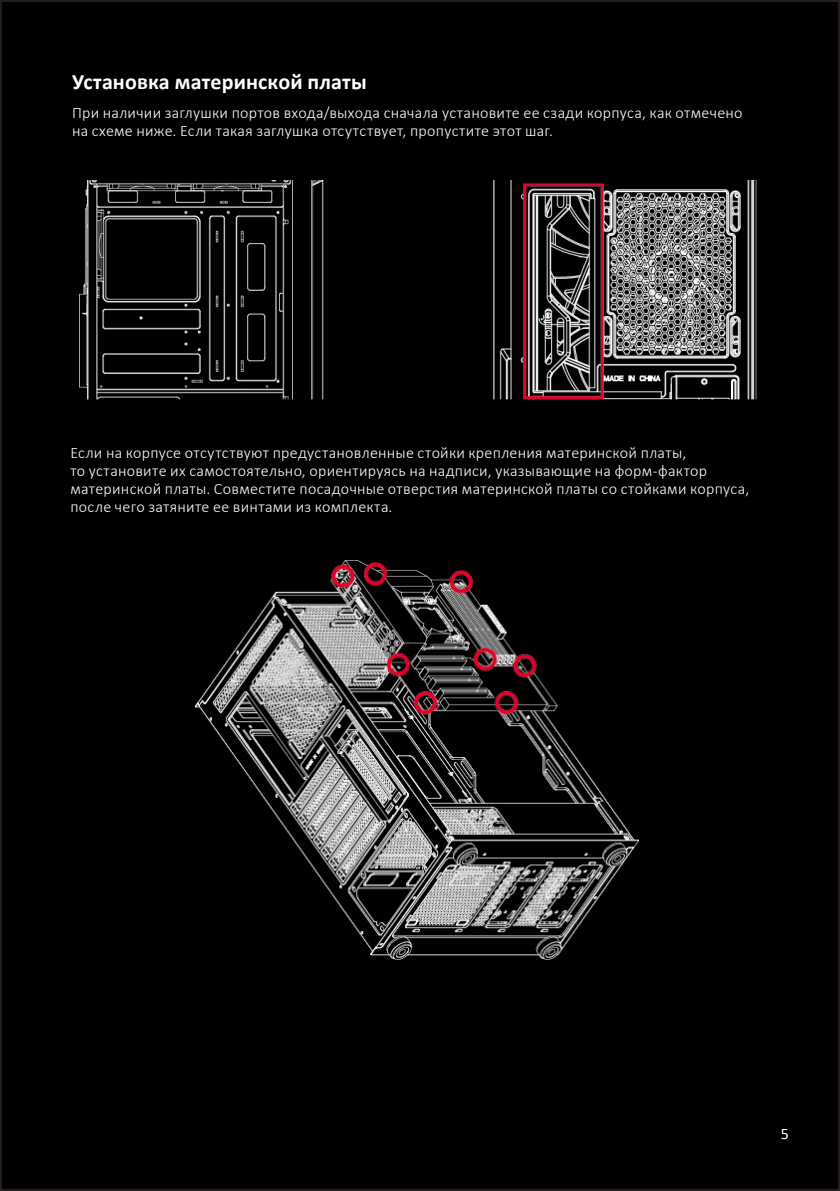
<style>
.page{position:relative;width:840px;height:1191px;background:#fff}
.page>*{position:absolute;margin:0;border:0;box-sizing:border-box;transform-origin:0 0}
.Заголовок_11{font:700 22px "Calibri";letter-spacing:.005em;color:#fff}
.t1{font:300 16px/18px "Calibri";letter-spacing:.02em;color:#fff}
.t2{font:16px "Calibri";color:#fff}
</style>
<div class="page">
<div style="left:1px;top:1px;width:837px;height:1189px;background:#000"></div>
<img style="left:79px;top:180px;width:678px;height:220px">
<img style="left:195px;top:560px;width:445px;height:400px">
<p class="Заголовок_11" style="left:72px;top:66px;width:296px">Установка материнской платы</p>
<p class="t1" style="left:72px;top:103px;width:671px">При наличии заглушки портов входа/выхода сначала установите ее сзади корпуса, как отмечено на схеме ниже. Если такая заглушка отсутствует, пропустите этот шаг.</p>
<p class="t1" style="left:70px;top:443px;width:680px">Если на корпусе отсутствуют предустановленные стойки крепления материнской платы,<br>то установите их самостоятельно, ориентируясь на надписи, указывающие на форм-фактор материнской платы. Совместите посадочные отверстия материнской платы со стойками корпуса, после чего затяните ее винтами из комплекта.</p>
<p class="t2" style="left:780px;top:1122px;width:10px">5</p>
</div>
